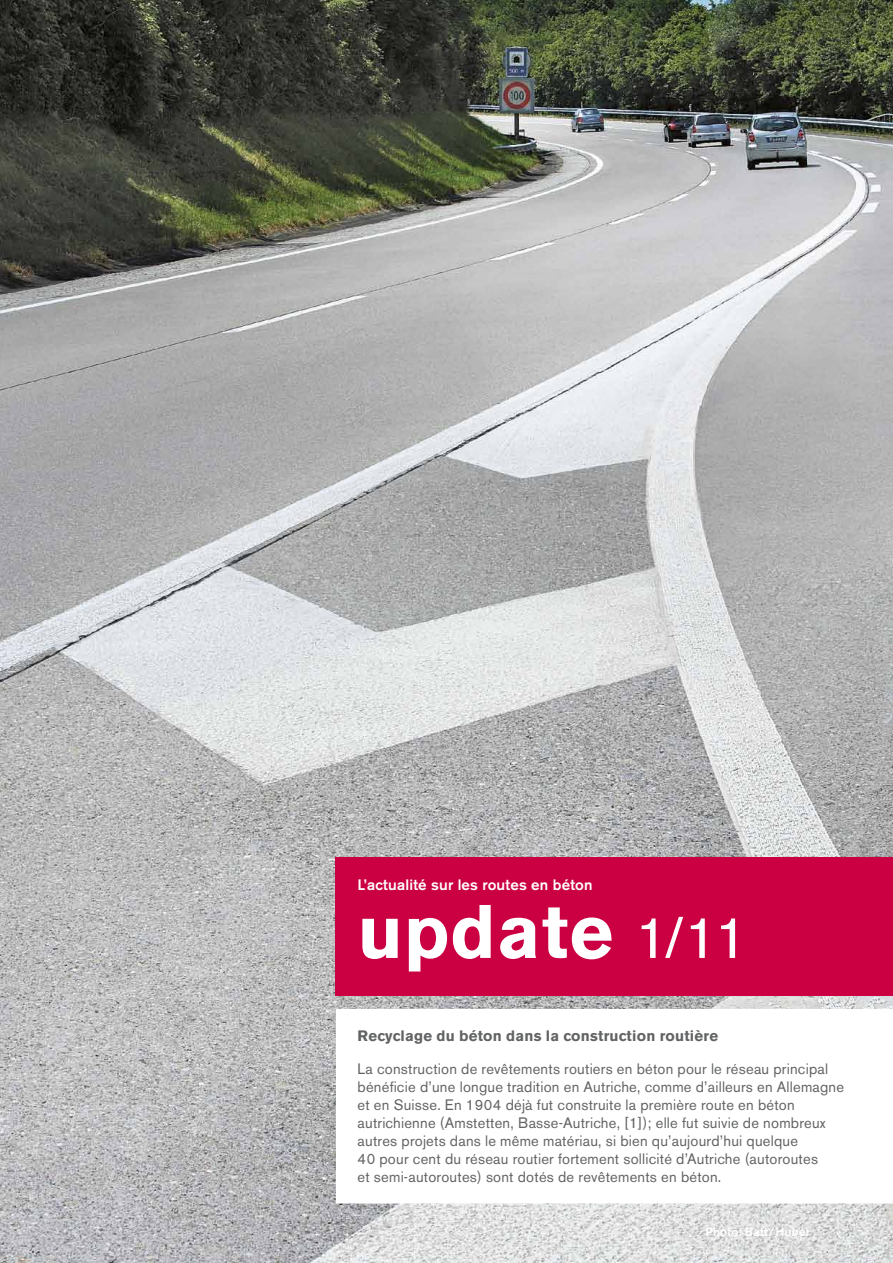
<style>
.page{position:relative;width:893px;height:1263px;background:#fff}
.page>*{position:absolute;margin:0;border:0;box-sizing:border-box;transform-origin:0 0}
.t1{font:700 75px "Akzidenz Grotesk BE";letter-spacing:.015em;color:#fff}
.t2{font:15px/18px "Akzidenz Grotesk BE";letter-spacing:.015em;color:#626364}
.t3{font:700 15px "Akzidenz Grotesk BE";letter-spacing:.015em;color:#626364}
.t4{font:500 15px "Akzidenz Grotesk BE";letter-spacing:.015em;color:#fff}
.t5{font:500 12px "Akzidenz Grotesk BE";letter-spacing:.015em;color:#fff}
.s1{font-weight:400;font-size:58.5px}
</style>
<div class="page">
<img style="left:0;top:0;width:893px;height:1263px">
<div style="left:336px;top:857px;width:557px;height:138px;background:#cb0042"></div>
<svg style="left:336px;top:1009px;width:557px;height:194px"></svg>
<p class="t4" style="left:358px;top:875px;width:237px">L’actualité sur les routes en béton</p>
<h1 class="t1" style="left:358px;top:888px;width:392px">update <span class="s1">1/11</span></h1>
<p class="t3" style="left:358px;top:1027px;width:362px">Recyclage du béton dans la construction routière</p>
<p class="t2" style="left:358px;top:1060px;width:488px">La construction de revêtements routiers en béton pour le réseau principal bénéficie d’une longue tradition en Autriche, comme d’ailleurs en Allemagne et en Suisse. En 1904 déjà fut construite la première route en béton autrichienne (Amstetten, Basse-Autriche, [1]); elle fut suivie de nombreux autres projets dans le même matériau, si bien qu’aujourd’hui quelque<br>40 pour cent du réseau routier fortement sollicité d’Autriche (autoroutes<br>et semi-autoroutes) sont dotés de revêtements en béton.</p>
<p class="t5" style="left:705px;top:1224px;width:106px">Photo: Batt/Huber</p>
</div>
